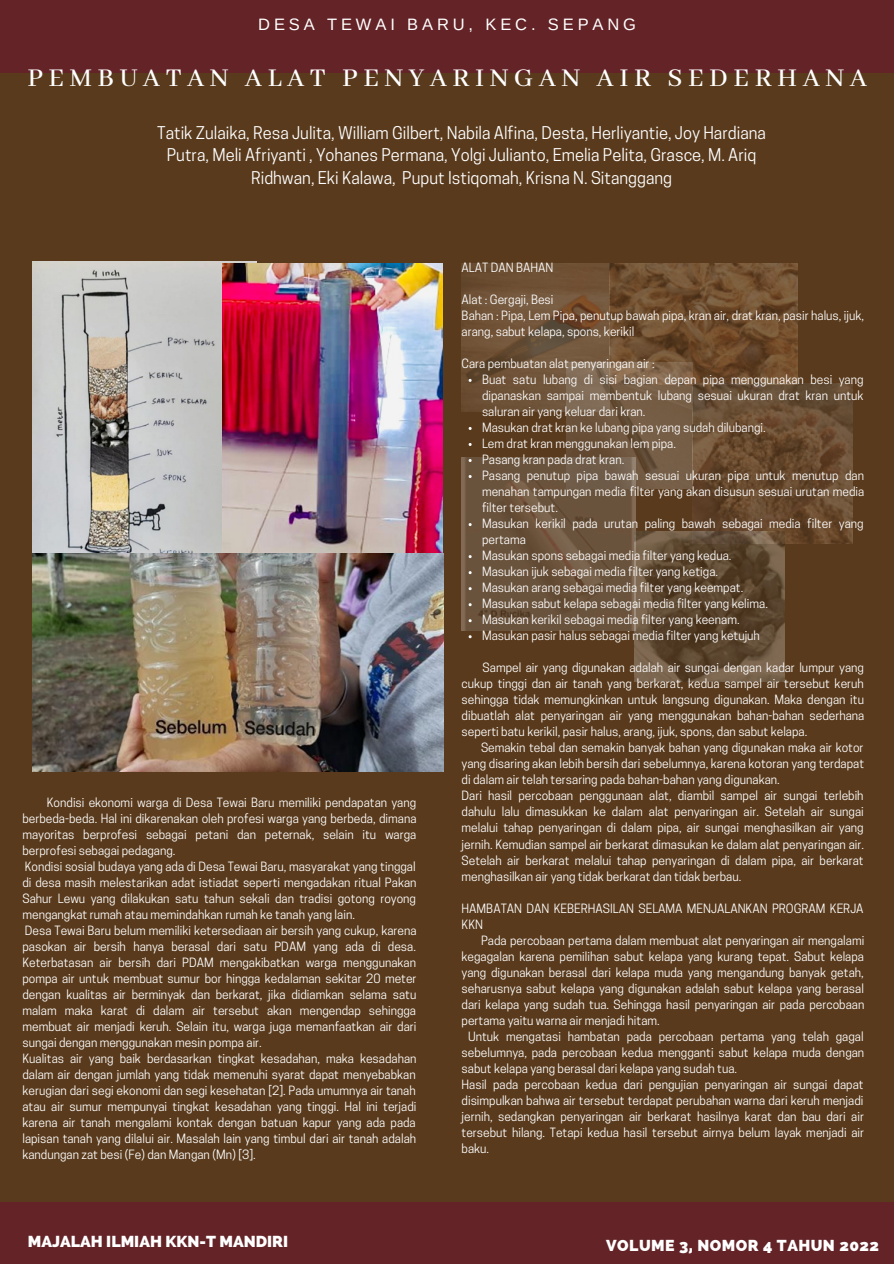
<style>
.page{position:relative;width:894px;height:1264px;background:#fff}
.page>*{position:absolute;margin:0;border:0;box-sizing:border-box;transform-origin:0 0}
.t1{font:500 28.5px "Abhaya Libre";letter-spacing:.195em;color:#fff}
.t2{font:16.5px/22.5px "Cooper Hewitt";color:#fff;text-align:center}
.t3{font:16.5px "Arimo";letter-spacing:.235em;color:#fff}
.t4{font:800 15.9px "Raleway";color:#fff}
.t5{font:800 15.9px "Raleway";letter-spacing:.03em;color:#fff}
.t6{font:12px/16px "Cooper Hewitt";color:#fff}
</style>
<div class="page">
<div style="left:0;top:0;width:893px;height:1263px;background:#593a1c"></div>
<div style="left:0;top:0;width:893px;height:73px;background:#632327"></div>
<div style="left:0;top:1202px;width:893px;height:61px;background:#632327"></div>
<img style="left:32px;top:262px;width:224px;height:291px">
<img style="left:223px;top:264px;width:219px;height:289px">
<img style="left:32px;top:553px;width:411px;height:218px">
<img style="left:461px;top:264px;width:148px;height:147px">
<img style="left:566px;top:363px;width:126px;height:126px">
<img style="left:609px;top:264px;width:188px;height:120px">
<img style="left:692px;top:383px;width:160px;height:160px">
<img style="left:461px;top:457px;width:174px;height:174px">
<img style="left:634px;top:531px;width:150px;height:150px">
<h2 class="t3" style="left:258px;top:15px;width:379px">DESA TEWAI BARU, KEC. SEPANG</h2>
<h1 class="t1" style="left:27px;top:62px;width:841px">PEMBUATAN ALAT PENYARINGAN AIR SEDERHANA</h1>
<p class="t2" style="left:157px;top:123px;width:610px">Tatik Zulaika, Resa Julita, William Gilbert, Nabila Alfina, Desta, Herliyantie, Joy Hardiana<br>Putra, Meli Afriyanti , Yohanes Permana, Yolgi Julianto, Emelia Pelita, Grasce, M. Ariq<br>Ridhwan, Eki Kalawa, Puput Istiqomah, Krisna N. Sitanggang</p>
<p class="t6" style="left:461px;top:261px;width:93px">ALAT DAN BAHAN</p>
<p class="t6" style="left:461px;top:293px;width:404px">Alat : Gergaji, Besi<br>Bahan : Pipa, Lem Pipa, penutup bawah pipa, kran air, drat kran, pasir halus, ijuk, arang, sabut kelapa, spons, kerikil</p>
<p class="t6" style="left:461px;top:357px;width:194px">Cara pembuatan alat penyaringan air :</p>
<p class="t6" style="left:22px;top:795px;width:395px;text-indent:24px">Kondisi ekonomi warga di Desa Tewai Baru memiliki pendapatan yang berbeda-beda. Hal ini dikarenakan oleh profesi warga yang berbeda, dimana mayoritas berprofesi sebagai petani dan peternak, selain itu warga berprofesi sebagai pedagang.<br>Kondisi sosial budaya yang ada di Desa Tewai Baru, masyarakat yang tinggal di desa masih melestarikan adat istiadat seperti mengadakan ritual Pakan Sahur Lewu yang dilakukan satu tahun sekali dan tradisi gotong royong mengangkat rumah atau memindahkan rumah ke tanah yang lain.<br>Desa Tewai Baru belum memiliki ketersediaan air bersih yang cukup, karena pasokan air bersih hanya berasal dari satu PDAM yang ada di desa.<br>Keterbatasan air bersih dari PDAM mengakibatkan warga menggunakan pompa air untuk membuat sumur bor hingga kedalaman sekitar 20 meter dengan kualitas air berminyak dan berkarat, jika didiamkan selama satu malam maka karat di dalam air tersebut akan mengendap sehingga membuat air menjadi keruh. Selain itu, warga juga memanfaatkan air dari sungai dengan menggunakan mesin pompa air.<br>Kualitas air yang baik berdasarkan tingkat kesadahan, maka kesadahan dalam air dengan jumlah yang tidak memenuhi syarat dapat menyebabkan kerugian dari segi ekonomi dan segi kesehatan [2]. Pada umumnya air tanah atau air sumur mempunyai tingkat kesadahan yang tinggi. Hal ini terjadi karena air tanah mengalami kontak dengan batuan kapur yang ada pada lapisan tanah yang dilalui air. Masalah lain yang timbul dari air tanah adalah kandungan zat besi (Fe) dan Mangan (Mn) [3].</p>
<p class="t6" style="left:482px;top:373px;width:383px">Buat satu lubang di sisi bagian depan pipa menggunakan besi yang dipanaskan sampai membentuk lubang sesuai ukuran drat kran untuk saluran air yang keluar dari kran.<br>Masukan drat kran ke lubang pipa yang sudah dilubangi.<br>Lem drat kran menggunakan lem pipa.<br>Pasang kran pada drat kran.<br>Pasang penutup pipa bawah sesuai ukuran pipa untuk menutup dan menahan tampungan media filter yang akan disusun sesuai urutan media filter tersebut.<br>Masukan kerikil pada urutan paling bawah sebagai media filter yang pertama<br>Masukan spons sebagai media filter yang kedua.<br>Masukan ijuk sebagai media filter yang ketiga.<br>Masukan arang sebagai media filter yang keempat.<br>Masukan sabut kelapa sebagai media filter yang kelima.<br>Masukan kerikil sebagai media filter yang keenam.<br>Masukan pasir halus sebagai media filter yang ketujuh</p>
<p class="t6" style="left:461px;top:661px;width:404px;text-align:justify;text-indent:21px">Sampel air yang digunakan adalah air sungai dengan kadar lumpur yang cukup tinggi dan air tanah yang berkarat, kedua sampel air tersebut keruh sehingga tidak memungkinkan untuk langsung digunakan. Maka dengan itu dibuatlah alat penyaringan air yang menggunakan bahan-bahan sederhana seperti batu kerikil, pasir halus, arang, ijuk, spons, dan sabut kelapa.</p>
<p class="t6" style="left:461px;top:741px;width:404px;text-indent:19px">Semakin tebal dan semakin banyak bahan yang digunakan maka air kotor yang disaring akan lebih bersih dari sebelumnya, karena kotoran yang terdapat di dalam air telah tersaring pada bahan-bahan yang digunakan.<br>Dari hasil percobaan penggunaan alat, diambil sampel air sungai terlebih dahulu lalu dimasukkan ke dalam alat penyaringan air. Setelah air sungai melalui tahap penyaringan di dalam pipa, air sungai menghasilkan air yang jernih. Kemudian sampel air berkarat dimasukan ke dalam alat penyaringan air.<br>Setelah air berkarat melalui tahap penyaringan di dalam pipa, air berkarat menghasilkan air yang tidak berkarat dan tidak berbau.</p>
<p class="t6" style="left:461px;top:901px;width:403px">HAMBATAN DAN KEBERHASILAN SELAMA MENJALANKAN PROGRAM KERJA<br>KKN</p>
<p class="t6" style="left:481px;top:933px;width:384px">Pada percobaan pertama dalam membuat alat penyaringan air mengalami</p>
<p class="t6" style="left:461px;top:949px;width:404px">kegagalan karena pemilihan sabut kelapa yang kurang tepat. Sabut kelapa</p>
<p class="t6" style="left:461px;top:965px;width:403px">yang digunakan berasal dari kelapa muda yang mengandung banyak getah,</p>
<p class="t6" style="left:461px;top:981px;width:404px">seharusnya sabut kelapa yang digunakan adalah sabut kelapa yang berasal</p>
<p class="t6" style="left:461px;top:997px;width:404px">dari kelapa yang sudah tua. Sehingga hasil penyaringan air pada percobaan</p>
<p class="t6" style="left:461px;top:1013px;width:199px">pertama yaitu warna air menjadi hitam.</p>
<p class="t6" style="left:468px;top:1029px;width:397px">Untuk mengatasi hambatan pada percobaan pertama yang telah gagal</p>
<p class="t6" style="left:461px;top:1045px;width:404px">sebelumnya, pada percobaan kedua mengganti sabut kelapa muda dengan</p>
<p class="t6" style="left:461px;top:1061px;width:277px">sabut kelapa yang berasal dari kelapa yang sudah tua.</p>
<p class="t6" style="left:461px;top:1077px;width:403px">Hasil pada percobaan kedua dari pengujian penyaringan air sungai dapat</p>
<p class="t6" style="left:461px;top:1093px;width:403px">disimpulkan bahwa air tersebut terdapat perubahan warna dari keruh menjadi</p>
<p class="t6" style="left:461px;top:1109px;width:404px">jernih, sedangkan penyaringan air berkarat hasilnya karat dan bau dari air</p>
<p class="t6" style="left:461px;top:1125px;width:404px">tersebut hilang. Tetapi kedua hasil tersebut airnya belum layak menjadi air</p>
<p class="t6" style="left:461px;top:1141px;width:29px">baku.</p>
<h3 class="t4" style="left:28px;top:1231px;width:262px">MAJALAH ILMIAH KKN-T MANDIRI</h3>
<h3 class="t5" style="left:606px;top:1235px;width:274px">VOLUME 3, NOMOR 4 TAHUN 2022</h3>
</div>
